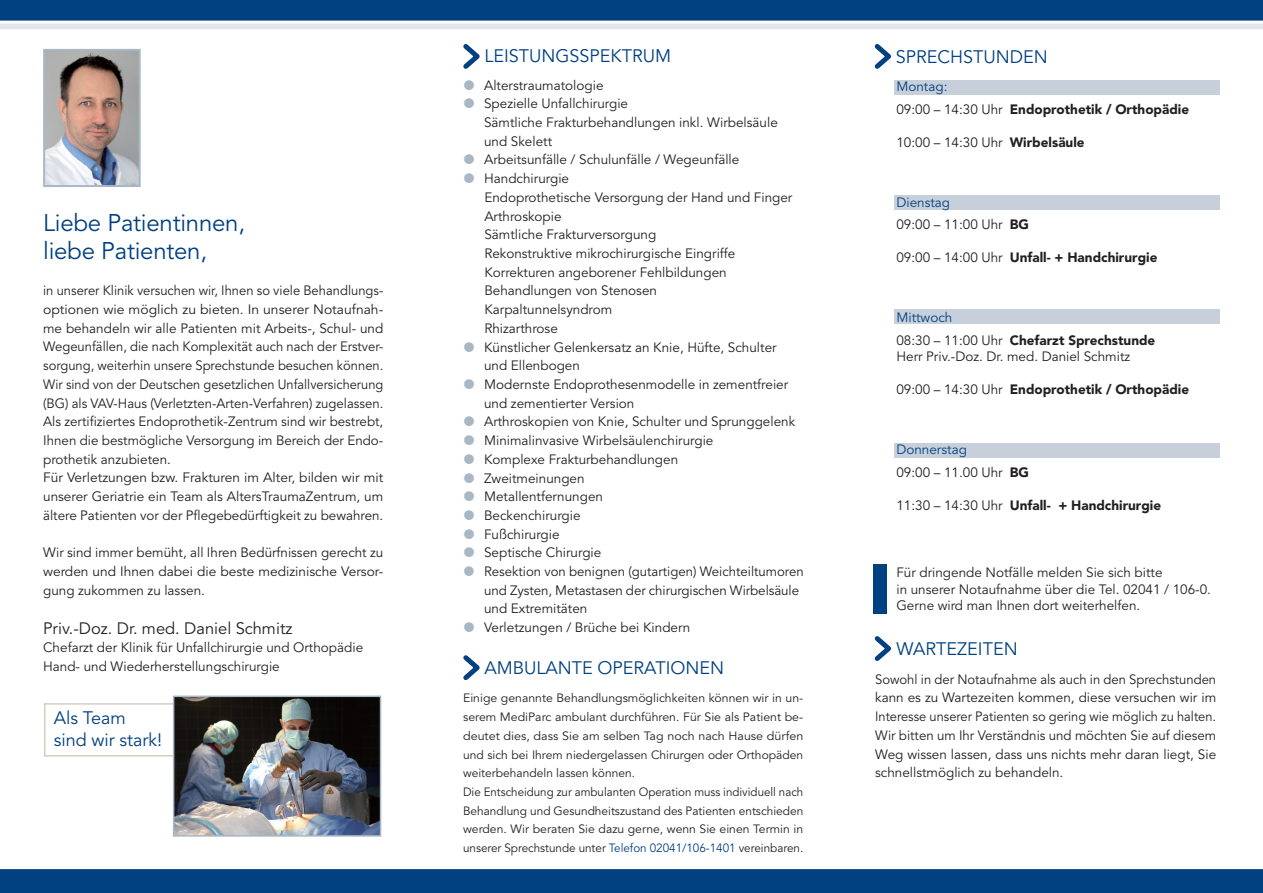
<style>
.page{position:relative;width:1263px;height:893px;background:#fff}
.page>*{position:absolute;margin:0;border:0;box-sizing:border-box;transform-origin:0 0}
.t1{font:24px/28.8px "Avenir";letter-spacing:-.01em;color:#014081}
.t2{font:18px/21.6px "Avenir";color:#014081}
.t3{font:16.5px "Avenir";color:#231f20}
.t4{font:13.5px/18.8px "Avenir";color:#231f20}
.t5{font:13.5px/18.8px "Avenir";color:#231f20;scale:.96 1}
.t6{font:900 13.5px/22.5px "Avenir";color:#231f20}
.t7{font:12px/18.8px "Avenir";color:#231f20}
.s1{color:#014081}
.s2{font-weight:400;color:#014081}
.s3{font-weight:400}
.s4{font-weight:900}
</style>
<div class="page">
<div style="left:894px;top:80px;width:326px;height:15px;background:#c7cfda"></div>
<div style="left:894px;top:195px;width:326px;height:15px;background:#c7cfda"></div>
<div style="left:894px;top:309px;width:326px;height:15px;background:#c7cfda"></div>
<div style="left:894px;top:443px;width:326px;height:15px;background:#c7cfda"></div>
<svg style="left:463px;top:44px;width:17px;height:25px"></svg>
<svg style="left:874px;top:44px;width:17px;height:25px"></svg>
<svg style="left:463px;top:655px;width:17px;height:26px"></svg>
<svg style="left:874px;top:636px;width:17px;height:25px"></svg>
<div style="left:44px;top:703px;width:231px;height:53px;border:2px solid #d4cdc2"></div>
<div style="left:0;top:0;width:1263px;height:21px;background:#014081"></div>
<div style="left:0;top:869px;width:1263px;height:24px;background:#014081"></div>
<svg style="left:0;top:23px;width:1263px;height:6px"></svg>
<img style="left:46px;top:52px;width:92px;height:132px">
<div style="left:43px;top:49px;width:98px;height:138px;border:2px solid #a8b7c4"></div>
<div style="left:873px;top:564px;width:13px;height:50px;background:#014081"></div>
<img style="left:176px;top:699px;width:202px;height:135px">
<div style="left:173px;top:696px;width:208px;height:141px;border:2px solid #a8b7c4"></div>
<h1 class="t1" style="left:43px;top:209px;width:203px">Liebe Patientinnen, liebe Patienten,</h1>
<p class="t5" style="left:43px;top:282px;width:356px">in unserer Klinik versuchen wir, I hnen so viele Behandlungs&shy;optionen wie möglich zu bieten. I n unserer Notaufnah&shy;me behandeln wir alle Patienten mit Arbeits-, Schul- und Wegeunfällen, die nach Komplexität auch nach der Erstver&shy;sorgung, weiterhin unsere Sprechstunde besuchen können.<br>Wir sind von der Deutschen gesetzlichen Unfallversicherung (BG) als VAV-Haus (Verletzten-Arten-Verfahren) zugelassen.<br>Als zertifiziertes Endoprothetik-Zentrum sind wir bestrebt, I hnen die bestmögliche Versorgung im Bereich der Endo&shy;prothetik anzubieten.<br>Für Verletzungen bzw. Frakturen im Alter, bilden wir mit unserer Geriatrie ein Team als AltersTraumaZentrum, um ältere Patienten vor der Pflegebedürftigkeit zu bewahren.</p>
<p class="t4" style="left:43px;top:544px;width:342px;text-align:justify">Wir sind immer bemüht, all I hren Bedürfnissen gerecht zu werden und I hnen dabei die beste medizinische Versor&shy;gung zukommen zu lassen.</p>
<p class="t3" style="left:43px;top:618px;width:251px">Priv.-Doz. Dr. med. Daniel Schmitz</p>
<p class="t4" style="left:43px;top:639px;width:322px">Chefarzt der Klinik für Unfallchirurgie und Orthopädie<br>Hand- und Wiederherstellungschirurgie</p>
<h2 class="t2" style="left:54px;top:708px;width:110px">Als Team sind wir stark!</h2>
<h2 class="t2" style="left:484px;top:46px;width:84px">Leistu ngsspek</h2>
<h2 class="t2" style="left:622px;top:46px;width:24px">trum</h2>
<p class="t4" style="left:484px;top:76px;width:321px">Alterstraumatologie<br>Spezielle Unfallchirurgie<br>Sämtliche Frakturbehandlungen inkl. Wirbelsäule und Skelett<br>Arbeitsunfälle / Schulunfälle / Wegeunfälle<br>Handchirurgie<br>Endoprothetische Versorgung der Hand und Finger<br>Arthroskopie<br>Sämtliche Frakturversorgung<br>Rekonstruktive mikrochirurgische Eingriffe<br>Korrekturen angeborener Fehlbildungen<br>Behandlungen von Stenosen<br>Karpaltunnelsyndrom<br>Rhizarthrose<br>Künstlicher Gelenkersatz an Knie, Hüfte, Schulter<br>und Ellenbogen<br>Modernste Endoprothesenmodelle in zementfreier und zementierter Version<br>Arthroskopien von Knie, Schulter und Sprunggelenk<br>Minimalinvasive Wirbelsäulenchirurgie<br>Komplexe Frakturbehandlungen<br>Zweitmeinungen<br>Metallentfernungen<br>Beckenchirurgie<br>Fußchirurgie<br>Septische Chirurgie<br>Resektion von benignen (gutartigen) Weichteiltumoren und Zysten, Metastasen der chirurgischen Wirbelsäule und Extremitäten<br>Verletzungen / Brüche bei Kindern</p>
<h2 class="t2" style="left:484px;top:658px;width:26px">Ambula</h2>
<h2 class="t2" style="left:558px;top:658px;width:67px">nte Opera</h2>
<h2 class="t2" style="left:655px;top:658px;width:70px">tionen</h2>
<p class="t7" style="left:463px;top:689px;width:342px">Einige genannte Behandlungsmöglichkeiten können wir in un&shy;serem MediParc ambulant durchführen. Für Sie als Patient be&shy;deutet dies, dass Sie am selben Tag noch nach Hause dürfen und sich bei I hrem niedergelassen Chirurgen oder Orthopäden weiterbehandeln lassen können.<br>Die Entscheidung zur ambulanten Operation muss individuell nach Behandlung und Gesundheitszustand des Patienten entschieden werden. Wir beraten Sie dazu gerne, wenn Sie einen Termin in unserer Sprechstunde unter <span class="s1">Telefon 02041/106-1401</span> vereinbaren.</p>
<h2 class="t2" style="left:896px;top:47px;width:22px">Sprechs</h2>
<h2 class="t2" style="left:973px;top:47px;width:76px">tunden</h2>
<p class="t6" style="left:896px;top:75px;width:294px"><span class="s2">Montag:<br></span><span class="s3">09:00 – 14:30 Uhr</span> Endoprothetik / Orthopädie</p>
<p class="t4" style="left:896px;top:133px;width:190px">10:00 – 14:30 Uhr <span class="s4">Wirbelsäule</span></p>
<p class="t4" style="left:896px;top:191px;width:134px;line-height:22.5px"><span class="s1">Dienstag<br></span>09:00 – 11:00 Uhr <span class="s4">BG</span></p>
<p class="t6" style="left:896px;top:246px;width:262px"><span class="s3">09:00 – 14:00 Uhr</span> Unfall- + Handchirurgie</p>
<p class="t6" style="left:896px;top:306px;width:260px"><span class="s2">Mittwoch<br></span><span class="s3">08:30 – 11:00 Uhr</span> Chefarzt Sprechstunde</p>
<p class="t4" style="left:896px;top:347px;width:235px">Herr Priv.-Doz. Dr. med. Daniel Schmitz</p>
<p class="t6" style="left:896px;top:378px;width:294px"><span class="s3">09:00 – 14:30 Uhr</span> Endoprothetik / Orthopädie</p>
<p class="t4" style="left:896px;top:439px;width:134px;line-height:22.5px"><span class="s1">Donnerstag<br></span>09:00 – 11.00 Uhr <span class="s4">BG</span></p>
<p class="t6" style="left:896px;top:494px;width:266px"><span class="s3">11:30 – 14:30 Uhr</span> Unfall- + Handchirurgie</p>
<p class="t4" style="left:896px;top:565px;width:316px;line-height:16.5px">Für dringende Notfälle melden Sie sich bitte<br>in unserer Notaufnahme über die Tel. 02041 / 106-0.<br>Gerne wird man I hnen dort weiterhelfen.</p>
<h2 class="t2" style="left:896px;top:639px;width:123px">Warteze iten</h2>
<p class="t4" style="left:875px;top:670px;width:343px;text-align:justify">Sowohl in der Notaufnahme als auch in den Sprechstunden kann es zu Wartezeiten kommen, diese versuchen wir im I nteresse unserer Patienten so gering wie möglich zu halten.<br>Wir bitten um I hr Verständnis und möchten Sie auf diesem Weg wissen lassen, dass uns nichts mehr daran liegt, Sie schnellstmöglich zu behandeln.</p>
</div>
